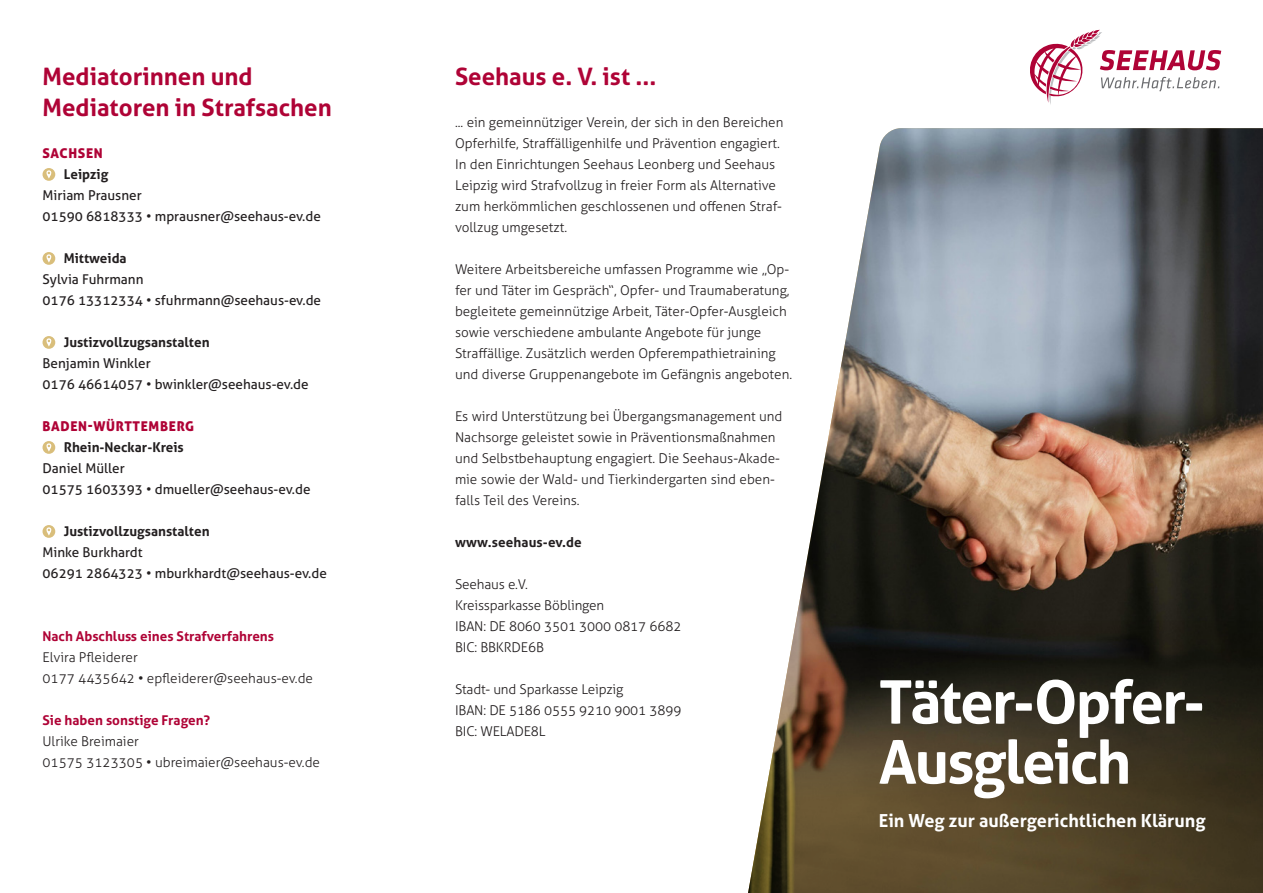
<style>
.page{position:relative;width:1263px;height:893px;background:#fff}
.page>*{position:absolute;margin:0;border:0;box-sizing:border-box;transform-origin:0 0}
.t1{font:700 60px/60px "Aller";letter-spacing:-.035em;color:#fff}
.t2{font:700 24px/31.5px "Aller";color:#af0336}
.t3{font:700 18px "Aller";color:#fff}
.t4{font:300 13.5px/21px "Aller";color:#231f20}
.t5{font:13.5px "Aller";color:#231f20}
.t6{font:700 13.5px "Aller";color:#231f20}
.t7{font:700 13.5px "Aller";color:#af0336}
.t8{font:13.5px "Aller Display";letter-spacing:.05em;color:#af0336}
.s1{font-weight:400}
</style>
<div class="page">
<img style="left:796px;top:128px;width:467px;height:492px">
<svg style="left:748px;top:620px;width:515px;height:273px;background:#4b412d"></svg>
<svg style="left:1030px;top:30px;width:191px;height:74px"></svg>
<div style="left:43px;top:168px;width:12px;height:13px;border:2px solid #d9be7b;border-radius:50%"></div>
<svg style="left:46px;top:170px;width:5px;height:9px"></svg>
<div style="left:43px;top:252px;width:12px;height:13px;border:2px solid #d9be7b;border-radius:50%"></div>
<svg style="left:46px;top:254px;width:5px;height:9px"></svg>
<div style="left:43px;top:336px;width:12px;height:13px;border:2px solid #d9be7b;border-radius:50%"></div>
<svg style="left:46px;top:338px;width:5px;height:9px"></svg>
<div style="left:43px;top:441px;width:12px;height:13px;border:2px solid #d9be7b;border-radius:50%"></div>
<svg style="left:46px;top:443px;width:5px;height:9px"></svg>
<div style="left:43px;top:525px;width:12px;height:13px;border:2px solid #d9be7b;border-radius:50%"></div>
<svg style="left:46px;top:527px;width:5px;height:9px"></svg>
<p class="t2" style="left:43px;top:60px;width:291px">Mediatorinnen und<br>Mediatoren in Strafsachen</p>
<p class="t8" style="left:43px;top:145px;width:62px">SACHSEN</p>
<p class="t6" style="left:64px;top:166px;width:46px">Leipzig</p>
<p class="t5" style="left:43px;top:187px;width:101px">Miriam Prausner</p>
<p class="t5" style="left:43px;top:208px;width:280px">01590 6818333 • mprausner@seehaus-ev.de</p>
<p class="t6" style="left:64px;top:250px;width:64px">Mittweida</p>
<p class="t5" style="left:43px;top:271px;width:103px">Sylvia Fuhrmann</p>
<p class="t5" style="left:43px;top:292px;width:280px">0176 13312334 • sfuhrmann@seehaus-ev.de</p>
<p class="t6" style="left:64px;top:334px;width:147px">Justizvollzugsanstalten</p>
<p class="t5" style="left:43px;top:355px;width:110px">Benjamin Winkler</p>
<p class="t5" style="left:43px;top:376px;width:268px">0176 46614057 • bwinkler@seehaus-ev.de</p>
<p class="t8" style="left:43px;top:418px;width:153px">BADEN-WÜRTTEMBERG</p>
<p class="t6" style="left:64px;top:439px;width:122px">Rhein-Neckar-Kreis</p>
<p class="t5" style="left:43px;top:460px;width:84px">Daniel Müller</p>
<p class="t5" style="left:43px;top:481px;width:270px">01575 1603393 • dmueller@seehaus-ev.de</p>
<p class="t6" style="left:64px;top:523px;width:147px">Justizvollzugsanstalten</p>
<p class="t5" style="left:43px;top:544px;width:102px">Minke Burkhardt</p>
<p class="t5" style="left:43px;top:565px;width:286px">06291 2864323 • mburkhardt@seehaus-ev.de</p>
<p class="t7" style="left:43px;top:628px;width:233px">Nach Abschluss eines Strafverfahrens</p>
<p class="t4" style="left:43px;top:647px;width:97px">Elvira Pfleiderer</p>
<p class="t4" style="left:43px;top:668px;width:272px">0177 4435642 <span class="s1">•</span> epfleiderer@seehaus-ev.de</p>
<p class="t7" style="left:43px;top:712px;width:169px">Sie haben sonstige Fragen?</p>
<p class="t4" style="left:43px;top:731px;width:98px">Ulrike Breimaier</p>
<p class="t4" style="left:43px;top:752px;width:279px">01575 3123305 <span class="s1">•</span> ubreimaier@seehaus-ev.de</p>
<p class="t2" style="left:455px;top:60px;width:203px">Seehaus e. V. ist ...</p>
<p class="t4" style="left:455px;top:112px;width:330px">... ein gemeinnütziger Verein, der sich in den Bereichen Opferhilfe, Straffälligenhilfe und Prävention engagiert.<br>In den Einrichtungen Seehaus Leonberg und Seehaus Leipzig wird Strafvollzug in freier Form als Alternative zum herkömmlichen geschlossenen und offenen Straf&shy;vollzug umgesetzt.</p>
<p class="t4" style="left:455px;top:259px;width:339px">Weitere Arbeitsbereiche umfassen Programme wie „Op&shy;fer und Täter im Gespräch“, Opfer- und Traumaberatung, begleitete gemeinnützige Arbeit, Täter-Opfer-Ausgleich sowie verschiedene ambulante Angebote für junge Straffällige. Zusätzlich werden Opferempathietraining und diverse Gruppenangebote im Gefängnis angeboten.</p>
<p class="t4" style="left:455px;top:406px;width:329px">Es wird Unterstützung bei Übergangsmanagement und Nachsorge geleistet sowie in Präventionsmaßnahmen und Selbstbehauptung engagiert. Die Seehaus-Akade&shy;mie sowie der Wald- und Tierkindergarten sind eben&shy;falls Teil des Vereins.</p>
<p class="t6" style="left:455px;top:534px;width:128px">www.seehaus-ev.de</p>
<p class="t4" style="left:455px;top:574px;width:74px">Seehaus e.V.</p>
<p class="t4" style="left:455px;top:595px;width:151px">Kreissparkasse Böblingen</p>
<p class="t4" style="left:455px;top:616px;width:228px">IBAN: DE 8060 3501 3000 0817 6682</p>
<p class="t4" style="left:455px;top:637px;width:90px">BIC: BBKRDE6B</p>
<p class="t4" style="left:455px;top:679px;width:170px">Stadt- und Sparkasse Leipzig</p>
<p class="t4" style="left:455px;top:700px;width:228px">IBAN: DE 5186 0555 9210 9001 3899</p>
<p class="t4" style="left:455px;top:721px;width:92px">BIC: WELADE8L</p>
<p class="t1" style="left:879px;top:672px;width:328px">Täter-Opfer-<br>Ausgleich</p>
<p class="t3" style="left:879px;top:809px;width:328px">Ein Weg zur außergerichtlichen Klärung</p>
</div>
